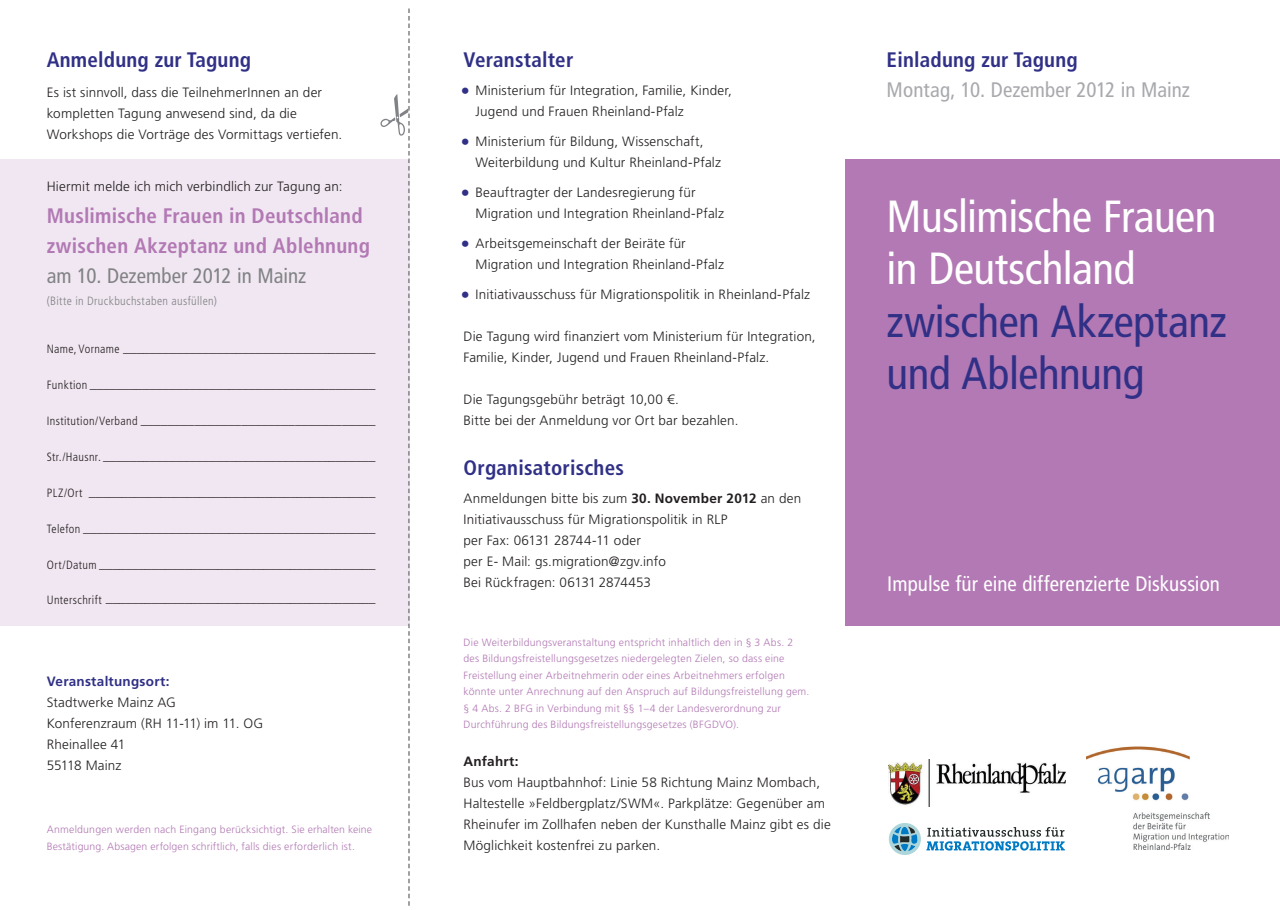
<style>
.page{position:relative;width:1280px;height:910px;background:#fff}
.page>*{position:absolute;margin:0;border:0;box-sizing:border-box;transform-origin:0 0}
.t1{font:condensed 45px/52.5px "Frutiger LT";letter-spacing:-.01em;color:#fff}
.t2{font:condensed 45px/52.5px "Frutiger LT";letter-spacing:-.01em;color:#303086}
.t3{font:700 condensed 21px "Frutiger LT";letter-spacing:.01em;color:#303086}
.t4{font:700 condensed 21px/30px "Frutiger LT";letter-spacing:.01em;color:#b279b4}
.t5{font:condensed 21px "Frutiger LT";letter-spacing:.005em;color:#fff}
.t6{font:condensed 21px "Frutiger LT";color:#a8a9ad}
.t7{font:condensed 21px "Frutiger LT";color:#808285}
.t8{font:300 13.5px/21px "Frutiger LT";letter-spacing:.01em;color:#231f20}
.t9{font:300 condensed 13.5px "Frutiger LT";color:#231f20}
.t10{font:700 13.5px "Frutiger LT";letter-spacing:.02em;color:#303086}
.t11{font:700 13.5px "Frutiger LT";letter-spacing:.015em;color:#231f20}
.t12{font:300 condensed 12px "Frutiger LT";letter-spacing:.03em;color:#808285}
.t13{font:300 10.5px/16.5px "Frutiger LT";letter-spacing:.02em;color:#b279b4}
.s1{font-weight:400;font-stretch:condensed;font-size:18px;color:#303086}
.s2{font-weight:700}
</style>
<div class="page">
<div style="left:845px;top:159px;width:435px;height:467px;background:#b279b4"></div>
<div style="left:0;top:159px;width:409px;height:467px;background:#f1e7f2"></div>
<svg style="left:380px;top:9px;width:30px;height:897px"></svg>
<img style="left:1086px;top:746px;width:142px;height:103px">
<svg style="left:889px;top:823px;width:176px;height:32px"></svg>
<img style="left:888px;top:760px;width:177px;height:47px">
<h2 class="t3" style="left:47px;top:47px;width:206px">Anmeldung zur Tagung</h2>
<p class="t8" style="left:47px;top:82px;width:297px">Es ist sinnvoll, dass die TeilnehmerInnen an der kompletten Tagung anwesend sind, da die<br>Workshops die Vorträge des Vormittags vertiefen.</p>
<p class="t8" style="left:47px;top:176px;width:297px">Hiermit melde ich mich verbindlich zur Tagung an:</p>
<h2 class="t4" style="left:47px;top:201px;width:325px">Muslimische Frauen in Deutschland zwischen Akzeptanz und Ablehnung</h2>
<h2 class="t7" style="left:47px;top:263px;width:261px">am 10. Dezember 2012 in Mainz</h2>
<p class="t12" style="left:47px;top:294px;width:172px">(Bitte in Druckbuchstaben ausfüllen)</p>
<p class="t9" style="left:47px;top:339px;width:330px"><sub>Name,</sub> <sub>Vorname</sub> ______________________________________</p>
<p class="t9" style="left:47px;top:375px;width:330px"><sub>Funktion</sub> ___________________________________________</p>
<p class="t9" style="left:47px;top:411px;width:330px"><sub>Institution/Verband</sub> ___________________________________</p>
<p class="t9" style="left:47px;top:447px;width:330px"><sub>Str./Hausnr.</sub> _________________________________________</p>
<p class="t9" style="left:47px;top:483px;width:330px"><sub>PLZ/Ort</sub> ____________________________________________</p>
<p class="t9" style="left:47px;top:519px;width:330px"><sub>Telefon</sub> ____________________________________________</p>
<p class="t9" style="left:47px;top:555px;width:330px"><sub>Ort/Datum</sub> __________________________________________</p>
<p class="t9" style="left:47px;top:590px;width:330px"><sub>Unterschrift</sub> _________________________________________</p>
<p class="t10" style="left:47px;top:674px;width:124px">Veranstaltungsort:</p>
<p class="t8" style="left:47px;top:692px;width:218px">Stadtwerke Mainz AG<br>Konferenzraum (RH 11-11) im 11. OG<br>Rheinallee 41<br>55118 Mainz</p>
<p class="t13" style="left:47px;top:822px;width:327px">Anmeldungen werden nach Eingang berücksichtigt. Sie erhalten keine<br>Bestätigung. Absagen erfolgen schriftlich, falls dies erforderlich ist.</p>
<h2 class="t3" style="left:463px;top:47px;width:111px">Veranstalter</h2>
<p class="t8" style="left:475px;top:80px;width:258px;text-indent:-15px"><span class="s1">•</span> Ministerium für Integration, Familie, Kinder,<br>Jugend und Frauen Rheinland-Pfalz</p>
<p class="t8" style="left:475px;top:131px;width:247px;text-indent:-15px"><span class="s1">•</span> Ministerium für Bildung, Wissenschaft,<br>Weiterbildung und Kultur Rheinland-Pfalz</p>
<p class="t8" style="left:475px;top:182px;width:250px;text-indent:-15px"><span class="s1">•</span> Beauftragter der Landesregierung für<br>Migration und Integration Rheinland-Pfalz</p>
<p class="t8" style="left:475px;top:233px;width:250px;text-indent:-15px"><span class="s1">•</span> Arbeitsgemeinschaft der Beiräte für<br>Migration und Integration Rheinland-Pfalz</p>
<p class="t8" style="left:461px;top:284px;width:351px"><span class="s1">•</span> Initiativausschuss für Migrationspolitik in Rheinland-Pfalz</p>
<p class="t8" style="left:463px;top:326px;width:354px">Die Tagung wird finanziert vom Ministerium für Integration,<br>Familie, Kinder, Jugend und Frauen Rheinland-Pfalz.</p>
<p class="t8" style="left:463px;top:389px;width:277px">Die Tagungsgebühr beträgt 10,00 €.<br>Bitte bei der Anmeldung vor Ort bar bezahlen.</p>
<h2 class="t3" style="left:463px;top:455px;width:162px">Organisatorisches</h2>
<p class="t8" style="left:463px;top:488px;width:339px">Anmeldungen bitte bis zum <span class="s2">30. November 2012</span> an den Initiativausschuss für Migrationspolitik in RLP<br>per Fax: 06131 28744-11 oder<br>per E- Mail: gs.migration@zgv.info<br>Bei Rückfragen: 06131 2874453</p>
<p class="t13" style="left:463px;top:634px;width:347px">Die Weiterbildungsveranstaltung entspricht inhaltlich den in § 3 Abs. 2 des Bildungsfreistellungsgesetzes niedergelegten Zielen, so dass eine Freistellung einer Arbeitnehmerin oder eines Arbeitnehmers erfolgen könnte unter Anrechnung auf den Anspruch auf Bildungsfreistellung gem. § 4 Abs. 2 BFG in Verbindung mit §§ 1–4 der Landesverordnung zur Durchführung des Bildungsfreistellungsgesetzes (BFGDVO).</p>
<p class="t11" style="left:463px;top:753px;width:57px">Anfahrt:</p>
<p class="t8" style="left:463px;top:772px;width:369px">Bus vom Hauptbahnhof: Linie 58 Richtung Mainz Mombach, Haltestelle »Feldbergplatz/SWM«. Parkplätze: Gegenüber am Rheinufer im Zollhafen neben der Kunsthalle Mainz gibt es die Möglichkeit kostenfrei zu parken.</p>
<h2 class="t3" style="left:887px;top:47px;width:193px">Einladung zur Tagung</h2>
<h2 class="t6" style="left:887px;top:77px;width:305px">Montag, 10. Dezember 2012 in Mainz</h2>
<h1 class="t1" style="left:887px;top:190px;width:331px">Muslimische Frauen in Deutschland</h1>
<h1 class="t2" style="left:887px;top:295px;width:342px">zwischen Akzeptanz und Ablehnung</h1>
<h2 class="t5" style="left:887px;top:571px;width:334px">Impulse für eine differenzierte Diskussion</h2>
</div>
